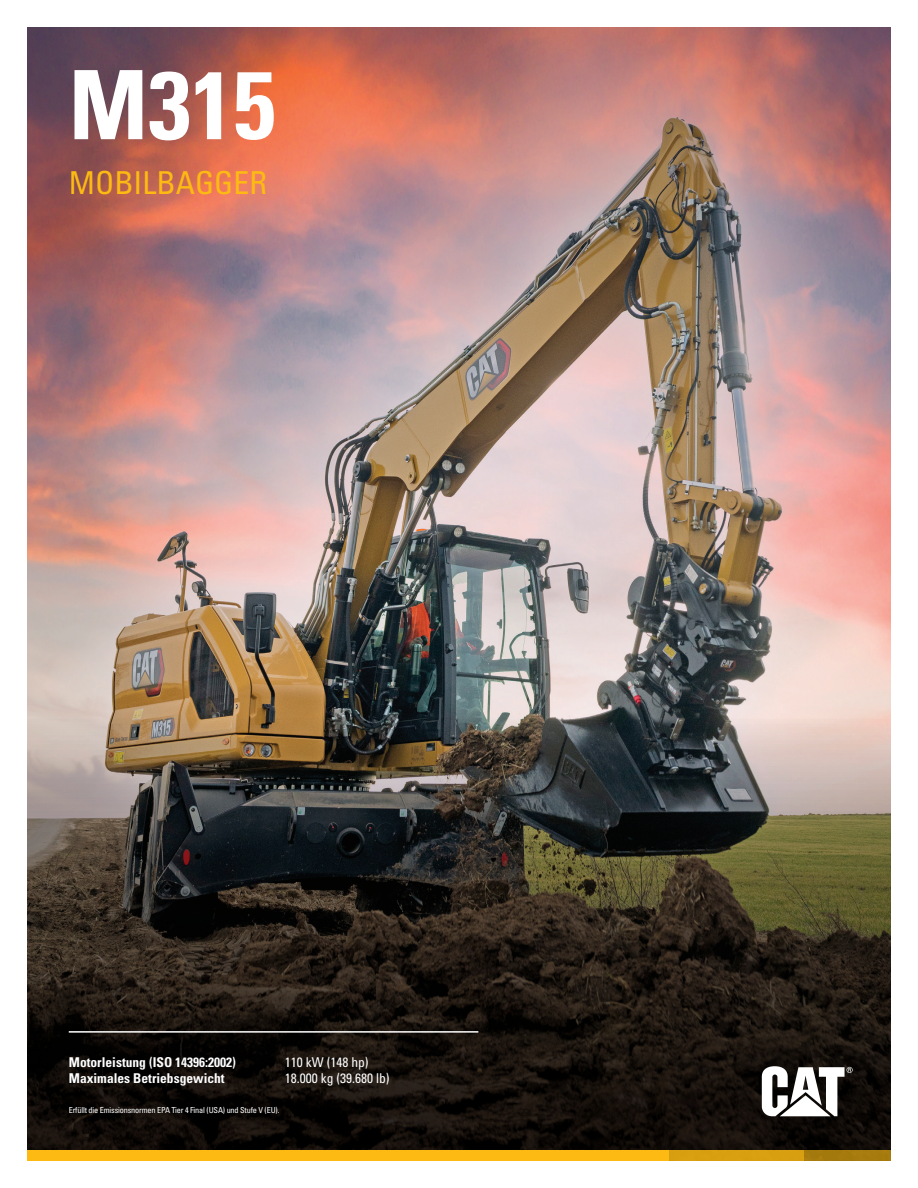
<style>
.page{position:relative;width:918px;height:1188px;background:#fff}
.page>*{position:absolute;margin:0;border:0;box-sizing:border-box;transform-origin:0 0}
.t1{font:95.7px "Univers LTCYR 67 Bold Cond";color:#fff}
.t2{font:condensed 31.5px "Univers LTCYR 57";color:#fcba13}
.t3{font:13.5px "Univers LTCYR 67 Bold Cond";color:#fff}
.t4{font:condensed 13.5px "Univers LTCYR 57";color:#fff}
.t5{font:condensed 8.25px "Univers LTCYR 57";letter-spacing:-.02em;color:#fff}
</style>
<div class="page">
<img style="left:27px;top:27px;width:864px;height:1124px">
<div style="left:27px;top:1151px;width:641px;height:10px;background:#fcba13"></div>
<div style="left:667px;top:1151px;width:137px;height:10px;background:#d89f11"></div>
<div style="left:804px;top:1151px;width:87px;height:10px;background:#a67a0d"></div>
<svg style="left:762px;top:1066px;width:91px;height:50px"></svg>
<hr style="left:69px;top:1031px;width:409px;height:2px;background:#fff">
<h1 class="t1" style="left:69px;top:46px;width:209px">M315</h1>
<h2 class="t2" style="left:69px;top:163px;width:200px">MOBILBAGGER</h2>
<h3 class="t3" style="left:69px;top:1054px;width:169px">Motorleistung (ISO 14396:2002)</h3>
<h3 class="t4" style="left:285px;top:1054px;width:85px">110 kW (148 hp)</h3>
<h3 class="t3" style="left:69px;top:1070px;width:157px">Maximales Betriebsgewicht</h3>
<h3 class="t4" style="left:285px;top:1070px;width:106px">18.000 kg (39.680 lb)</h3>
<p class="t5" style="left:69px;top:1105px;width:212px">Erfüllt die Emissionsnormen EPA Tier 4 Final (USA) und Stufe V (EU).</p>
</div>
